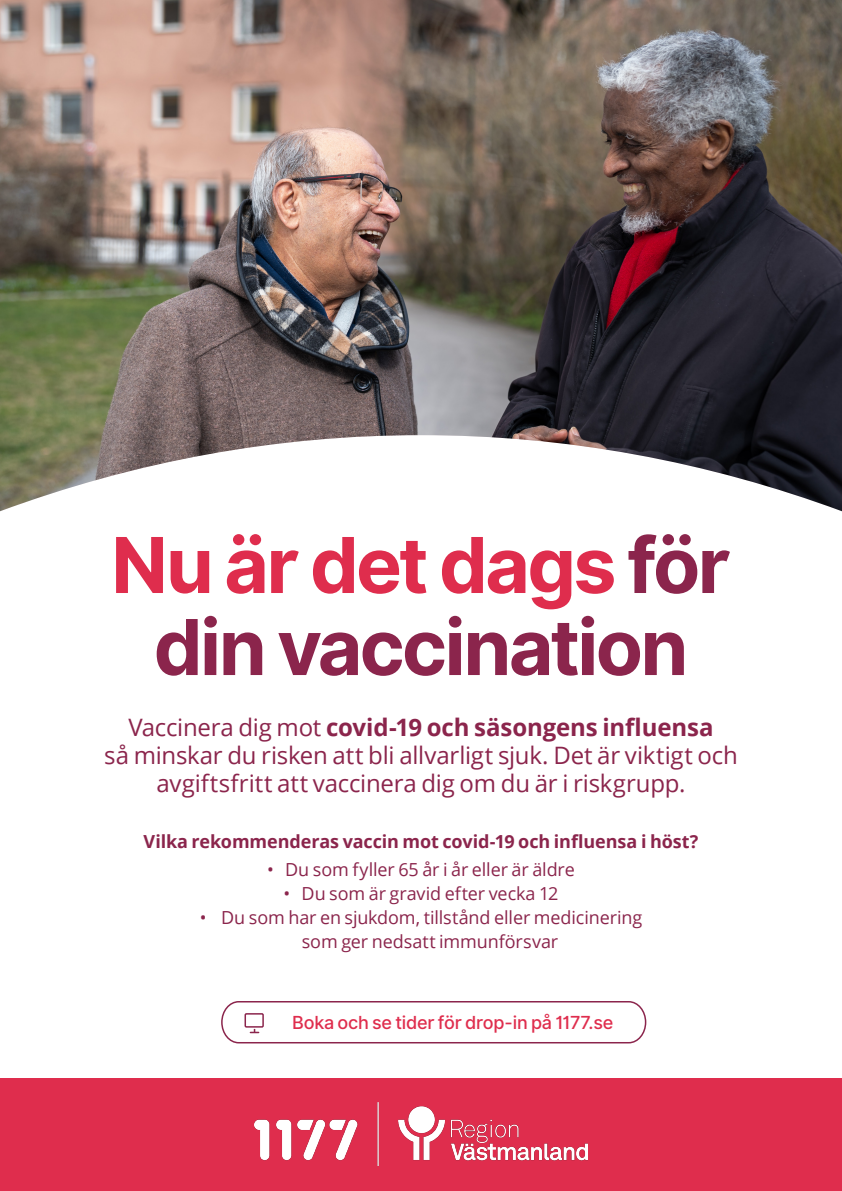
<style>
.page{position:relative;width:842px;height:1191px;background:#fff}
.page>*{position:absolute;margin:0;border:0;box-sizing:border-box;transform-origin:0 0}
.t1{font:700 77px "Inter";letter-spacing:-.035em;color:#df2d4d}
.t2{font:700 77px "Inter";letter-spacing:-.035em;color:#8b254c}
.Text{font:24px/28px "Open Sans";letter-spacing:-.005em;color:#8b254c;text-align:center}
.t3{font:18px/24px "Open Sans";letter-spacing:-.005em;color:#8b254c}
.Text-2{font:700 18px "Open Sans";letter-spacing:-.005em;color:#8b254c}
.Läs_mer{font:500 18px "Inter";letter-spacing:-.015em;color:#df2d4d}
.s1{color:#8b254c}
.s2{font-weight:700}
</style>
<div class="page">
<div style="left:0;top:1077px;width:842px;height:114px;background:#df2d4d"></div>
<img style="left:255px;top:1102px;width:332px;height:63px">
<img style="left:0;top:0;width:842px;height:511px">
<svg style="left:221px;top:1001px;width:426px;height:43px"></svg>
<div style="left:244px;top:1013px;width:20px;height:14px;border:2px solid #8b254c"></div>
<h1 class="t1" style="left:111px;top:509px;width:621px">Nu är det dags <span class="s1">för</span></h1>
<h1 class="t2" style="left:154px;top:591px;width:536px">din vaccination</h1>
<p class="Text" style="left:104px;top:712px;width:635px">Vaccinera dig mot <span class="s2">covid-19 och säsongens influensa<br></span>så minskar du risken att bli allvarligt sjuk. Det är viktigt och avgiftsfritt att vaccinera dig om du är i riskgrupp.</p>
<p class="Text-2" style="left:144px;top:828px;width:556px">Vilka rekommenderas vaccin mot covid-19 och influensa i höst?</p>
<p class="t3" style="left:267px;top:857px;width:309px">• Du som fyller 65 år i år eller är äldre</p>
<p class="t3" style="left:284px;top:881px;width:276px">• Du som är gravid efter vecka 12</p>
<p class="t3" style="left:302px;top:905px;width:342px;text-indent:-102px">• Du som har en sjukdom, tillstånd eller medicinering som ger nedsatt immunförsvar</p>
<p class="Läs_mer" style="left:292px;top:1009px;width:323px">Boka och se tider för drop-in på 1177.se</p>
</div>
